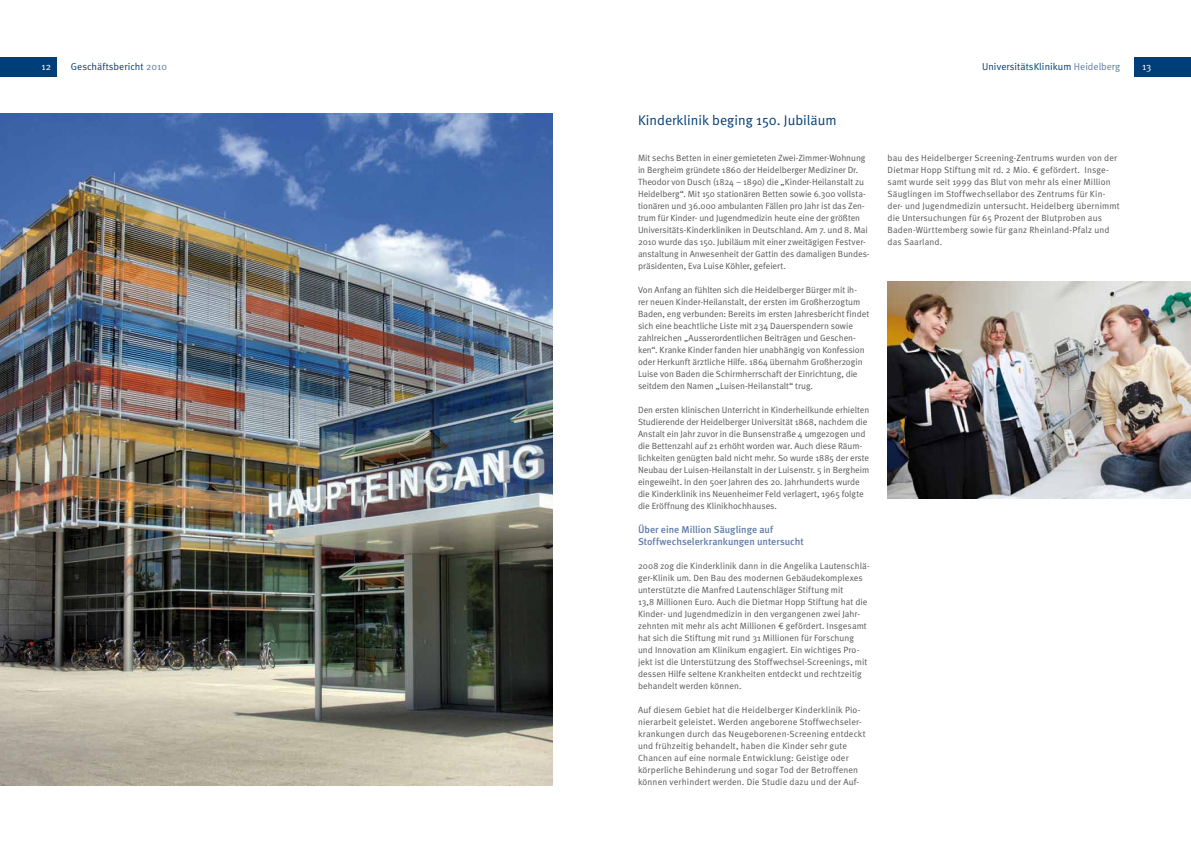
<style>
.page{position:relative;width:1191px;height:842px;background:#fff}
.page>*{position:absolute;margin:0;border:0;box-sizing:border-box;transform-origin:0 0}
.t1{font:14px "Meta Normal";letter-spacing:.005em;color:#003e77}
.t2{font:500 10px/12px "Meta";color:#5e7ca9}
.t3{font:10px "Meta Normal";letter-spacing:.01em;color:#003e77}
.t4{font:10px "Meta Normal";color:#fff}
.t5{font:9px/12px "Meta Normal";letter-spacing:.005em;color:#565656}
.s1{color:#5e7ca9}
</style>
<div class="page">
<div style="left:0;top:57px;width:57px;height:20px;background:#003e77"></div>
<div style="left:1134px;top:57px;width:57px;height:20px;background:#003e77"></div>
<img style="left:0;top:113px;width:553px;height:672px">
<img style="left:887px;top:281px;width:304px;height:217px">
<p class="t4" style="left:41px;top:61px;width:11px">12</p>
<p class="t3" style="left:71px;top:61px;width:98px">Geschäftsbericht <span class="s1">2010</span></p>
<p class="t3" style="left:982px;top:61px;width:139px">UniversitätsKlinikum <span class="s1">Heidelberg</span></p>
<p class="t4" style="left:1142px;top:61px;width:11px">13</p>
<h1 class="t1" style="left:638px;top:112px;width:200px">Kinderklinik beging 150. Jubiläum</h1>
<p class="t5" style="left:638px;top:152px;width:233px">Mit sechs Betten in einer gemieteten Zwei-Zimmer-Wohnung in Bergheim gründete 1860 der Heidelberger Mediziner Dr.<br>Theodor von Dusch (1824 – 1890) die „Kinder-Heilanstalt zu Heidelberg“. Mit 150 stationären Betten sowie 6.300 vollsta&shy;tionären und 36.000 ambulanten Fällen pro Jahr ist das Zen&shy;trum für Kinder- und Jugendmedizin heute eine der größten Universitäts-Kinderkliniken in Deutschland. Am 7. und 8. Mai 2010 wurde das 150. Jubiläum mit einer zweitägigen Festver&shy;anstaltung in Anwesenheit der Gattin des damaligen Bundes&shy;präsidenten, Eva Luise Köhler, gefeiert.</p>
<p class="t5" style="left:638px;top:284px;width:233px">Von Anfang an fühlten sich die Heidelberger Bürger mit ih&shy;rer neuen Kinder-Heilanstalt, der ersten im Großherzogtum Baden, eng verbunden: Bereits im ersten Jahresbericht findet sich eine beachtliche Liste mit 234 Dauerspendern sowie zahlreichen „Ausserordentlichen Beiträgen und Geschen&shy;ken“. Kranke Kinder fanden hier unabhängig von Konfession oder Herkunft ärztliche Hilfe. 1864 übernahm Großherzogin Luise von Baden die Schirmherrschaft der Einrichtung, die seitdem den Namen „Luisen-Heilanstalt“ trug.</p>
<p class="t5" style="left:638px;top:404px;width:233px">Den ersten klinischen Unterricht in Kinderheilkunde erhielten Studierende der Heidelberger Universität 1868, nachdem die Anstalt ein Jahr zuvor in die Bunsenstraße 4 umgezogen und die Bettenzahl auf 21 erhöht worden war. Auch diese Räum&shy;lichkeiten genügten bald nicht mehr. So wurde 1885 der erste Neubau der Luisen-Heilanstalt in der Luisenstr. 5 in Bergheim eingeweiht. In den 50er Jahren des 20. Jahrhunderts wurde die Kinderklinik ins Neuenheimer Feld verlagert, 1965 folgte die Eröffnung des Klinikhochhauses.</p>
<p class="t2" style="left:638px;top:524px;width:167px">Über eine Million Säuglinge auf<br>Stoffwechselerkrankungen untersucht</p>
<p class="t5" style="left:638px;top:560px;width:233px">2008 zog die Kinderklinik dann in die Angelika Lautenschlä&shy;ger-Klinik um. Den Bau des modernen Gebäudekomplexes unterstützte die Manfred Lautenschläger Stiftung mit<br>13,8 Millionen Euro. Auch die Dietmar Hopp Stiftung hat die Kinder- und Jugendmedizin in den vergangenen zwei Jahr&shy;zehnten mit mehr als acht Millionen € gefördert. Insgesamt hat sich die Stiftung mit rund 31 Millionen für Forschung und Innovation am Klinikum engagiert. Ein wichtiges Pro&shy;jekt ist die Unterstützung des Stoffwechsel-Screenings, mit dessen Hilfe seltene Krankheiten entdeckt und rechtzeitig behandelt werden können.</p>
<p class="t5" style="left:638px;top:704px;width:229px">Auf diesem Gebiet hat die Heidelberger Kinderklinik Pio&shy;nierarbeit geleistet. Werden angeborene Stoffwechseler&shy;krankungen durch das Neugeborenen-Screening entdeckt und frühzeitig behandelt, haben die Kinder sehr gute Chancen auf eine normale Entwicklung: Geistige oder körperliche Behinderung und sogar Tod der Betroffenen können verhindert werden. Die Studie dazu und der Auf-</p>
<p class="t5" style="left:887px;top:152px;width:234px">bau des Heidelberger Screening-Zentrums wurden von der Dietmar Hopp Stiftung mit rd. 2 Mio. € gefördert. Insge&shy;samt wurde seit 1999 das Blut von mehr als einer Million Säuglingen im Stoffwechsellabor des Zentrums für Kin&shy;der- und Jugendmedizin untersucht. Heidelberg übernimmt die Untersuchungen für 65 Prozent der Blutproben aus Baden-Württemberg sowie für ganz Rheinland-Pfalz und das Saarland.</p>
</div>
